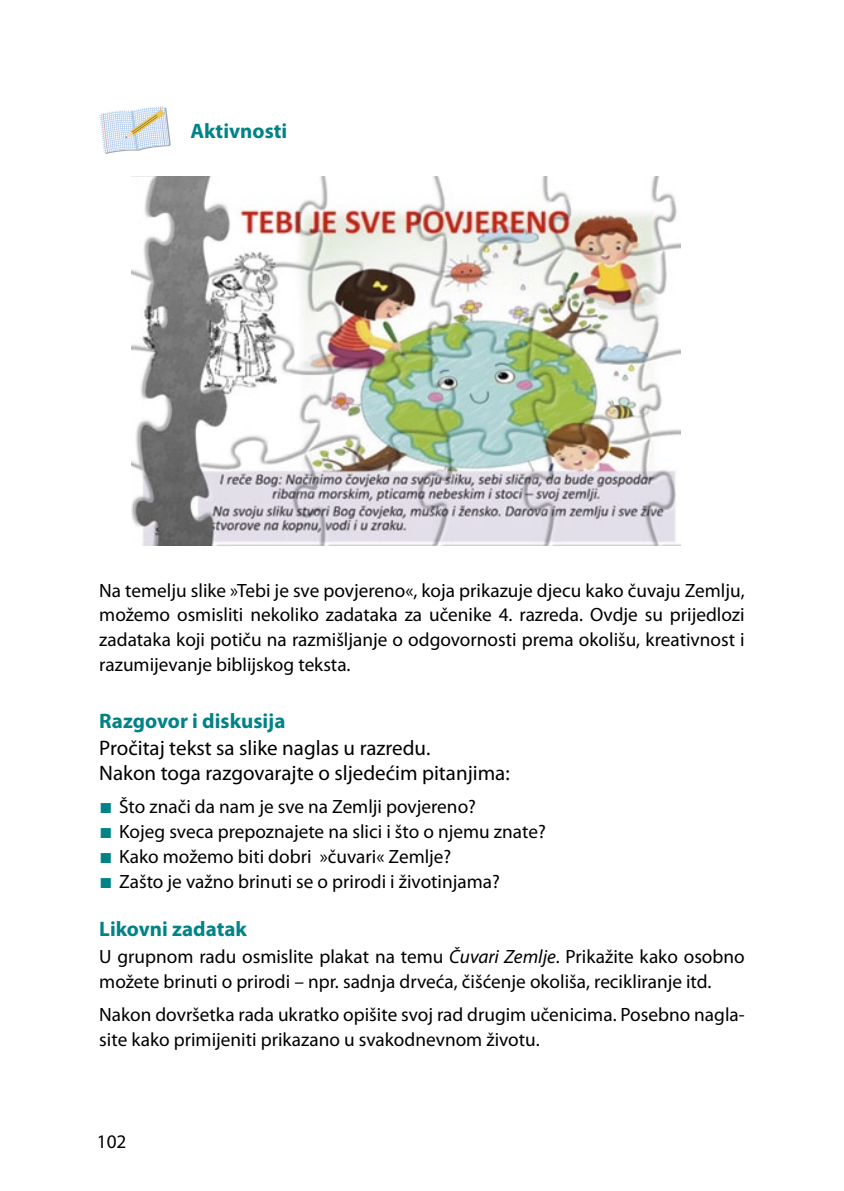
<style>
.page{position:relative;width:844px;height:1191px;background:#fff}
.page>*{position:absolute;margin:0;border:0;box-sizing:border-box;transform-origin:0 0}
.t1{font:21px/24.8px "Myriad Pro";color:#000}
.t2{font:700 21px "Myriad Pro";color:#008386}
.t3{font:19.25px/24.8px "Myriad Pro";color:#000}
.s1{font-family:"Taz T9";font-weight:700;color:#008386}
.s2{font-style:italic}
</style>
<div class="page">
<img style="left:131px;top:176px;width:549px;height:370px">
<svg style="left:99px;top:106px;width:72px;height:48px"></svg>
<p class="t2" style="left:190px;top:117px;width:98px">Aktivnosti</p>
<p class="t3" style="left:99px;top:577px;width:646px;text-align:justify">Na temelju slike »Tebi je sve povjereno«, koja prikazuje djecu kako čuvaju Zemlju, možemo osmisliti nekoliko zadataka za učenike 4. razreda. Ovdje su prijedlozi zadataka koji potiču na razmišljanje o odgovornosti prema okolišu, kreativnost i razumijevanje biblijskog teksta.</p>
<p class="t2" style="left:99px;top:707px;width:188px">Razgovor i diskusija</p>
<p class="t1" style="left:99px;top:735px;width:412px">Pročitaj tekst sa slike naglas u razredu.<br>Nakon toga razgovarajte o sljedećim pitanjima:</p>
<p class="t3" style="left:99px;top:794px;width:448px"><span class="s1">¬</span> Što znači da nam je sve na Zemlji povjereno?<br><span class="s1">¬</span> Kojeg sveca prepoznajete na slici i što o njemu znate? <span class="s1">¬</span> Kako možemo biti dobri »čuvari« Zemlje?<br><span class="s1">¬</span> Zašto je važno brinuti se o prirodi i životinjama?</p>
<p class="t2" style="left:99px;top:915px;width:149px">Likovni zadatak</p>
<p class="t3" style="left:99px;top:943px;width:646px">U grupnom radu osmislite plakat na temu <span class="s2">Čuvari Zemlje</span>. Prikažite kako osobno možete brinuti o prirodi – npr. sadnja drveća, čišćenje okoliša, recikliranje itd.</p>
<p class="t3" style="left:99px;top:1002px;width:646px">Nakon dovršetka rada ukratko opišite svoj rad drugim učenicima. Posebno nagla&shy;site kako primijeniti prikazano u svakodnevnom životu.</p>
<p class="t3" style="left:97px;top:1129px;width:31px">102</p>
</div>
